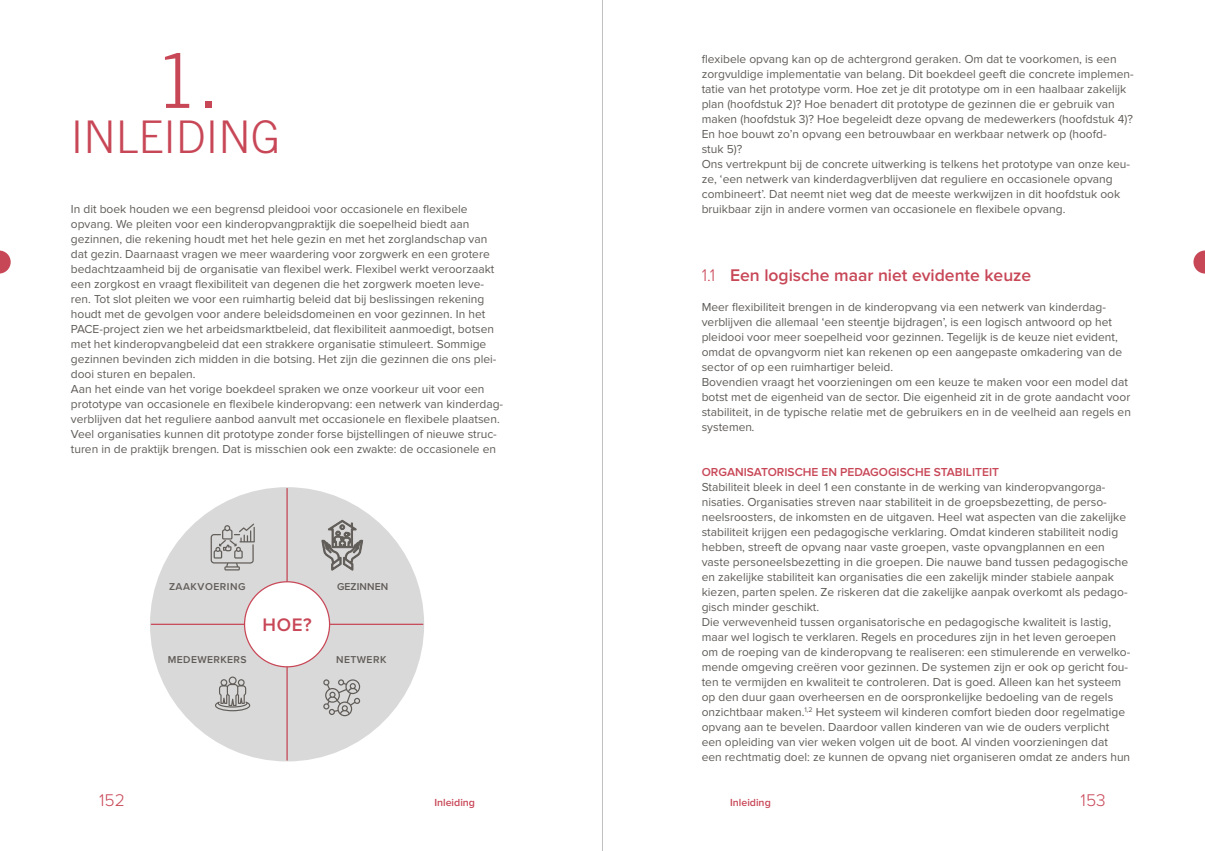
<style>
.page{position:relative;width:1205px;height:851px;background:#fff}
.page>*{position:absolute;margin:0;border:0;box-sizing:border-box;transform-origin:0 0}
._3_Heading_1_nr{font:300 75px "Trade Gothic LT Std";color:#c84757}
._3_Heading_1_titel{font:300 45px "Trade Gothic LT Std";color:#c84757}
.t1{font:600 18.75px "Proxima Nova";color:#c84757}
._3_Heading_2_rood{font:600 17.5px "Proxima Nova";color:#c84757}
.t2{font:300 17.5px "Proxima Nova";color:#c84757}
.body_NL{font:12px/15px "Proxima Nova";color:#605c58}
._3_Heading_3_rood{font:600 12px "Proxima Nova";color:#c84757}
.footer_Li-pagina{font:600 10.62px "Proxima Nova";color:#c84757}
.t3{font:600 10.38px "Proxima Nova";letter-spacing:.04em;color:#605c58}
.t4{font:600 10.38px "Proxima Nova";letter-spacing:.01em;color:#605c58}
.s1{font-weight:300}
.s2{font-style:italic}
</style>
<div class="page">
<svg style="left:0;top:250px;width:11px;height:23px"></svg>
<svg style="left:1193px;top:250px;width:12px;height:23px"></svg>
<div style="left:150px;top:487px;width:274px;height:274px;background:#dad9d9;border-radius:50%"></div>
<hr style="left:286px;top:488px;width:2px;height:272px;background:#c84757">
<hr style="left:151px;top:623px;width:272px;height:1px;background:#c84757">
<svg style="left:211px;top:523px;width:44px;height:47px"></svg>
<svg style="left:322px;top:520px;width:41px;height:50px"></svg>
<svg style="left:215px;top:676px;width:35px;height:35px"></svg>
<svg style="left:323px;top:679px;width:37px;height:37px"></svg>
<div style="left:245px;top:581px;width:85px;height:85px;background:#fff;border-radius:50%"></div>
<hr style="left:602px;top:0;width:1px;height:850px;background:#c0c0c0">
<p class="_3_Heading_1_nr" style="left:156px;top:37px;width:64px">1.</p>
<p class="_3_Heading_1_titel" style="left:71px;top:110px;width:212px">INLEIDING</p>
<p class="body_NL" style="left:71px;top:202px;width:427px">In dit boek houden we een begrensd pleidooi voor occasionele en flexibele opvang. We pleiten voor een kinderopvangpraktijk die soepelheid biedt aan gezinnen, die rekening houdt met het hele gezin en met het zorglandschap van dat gezin. Daarnaast vragen we meer waardering voor zorgwerk en een grotere bedachtzaamheid bij de organisatie van flexibel werk. Flexibel werkt veroorzaakt een zorgkost en vraagt flexibiliteit van degenen die het zorgwerk moeten leve&shy;ren. Tot slot pleiten we voor een ruimhartig beleid dat bij beslissingen rekening houdt met de gevolgen voor andere beleidsdomeinen en voor gezinnen. In het PACE-project zien we het arbeidsmarktbeleid, dat flexibiliteit aanmoedigt, botsen met het kinderopvangbeleid dat een strakkere organisatie stimuleert. Sommige gezinnen bevinden zich midden in die botsing. Het zijn die gezinnen die ons plei&shy;dooi sturen en bepalen.</p>
<p class="body_NL" style="left:71px;top:382px;width:434px">Aan het einde van het vorige boekdeel spraken we onze voorkeur uit voor een prototype van occasionele en flexibele kinderopvang: een netwerk van kinderdag&shy;verblijven dat het reguliere aanbod aanvult met occasionele en flexibele plaatsen.<br>Veel organisaties kunnen dit prototype zonder forse bijstellingen of nieuwe struc&shy;turen in de praktijk brengen. Dat is misschien ook een zwakte: de occasionele en</p>
<p class="t3" style="left:169px;top:580px;width:78px">ZAAKVOERING</p>
<p class="t4" style="left:337px;top:580px;width:53px">GEZINNEN</p>
<p class="t1" style="left:262px;top:613px;width:51px">HOE?</p>
<p class="t3" style="left:168px;top:653px;width:80px">MEDEWERKERS</p>
<p class="t3" style="left:336px;top:653px;width:52px">NETWERK</p>
<p class="body_NL" style="left:702px;top:52px;width:433px">flexibele opvang kan op de achtergrond geraken. Om dat te voorkomen, is een zorgvuldige implementatie van belang. Dit boekdeel geeft die concrete implemen&shy;tatie van het prototype vorm. Hoe zet je dit prototype om in een haalbaar zakelijk plan (hoofdstuk 2)? Hoe benadert dit prototype de gezinnen die er gebruik van maken (hoofdstuk 3)? Hoe begeleidt deze opvang de medewerkers (hoofdstuk 4)?<br>En hoe bouwt zo’n opvang een betrouwbaar en werkbaar netwerk op (hoofd-<br>stuk 5)?</p>
<p class="body_NL" style="left:702px;top:157px;width:430px">Ons vertrekpunt bij de concrete uitwerking is telkens het prototype van onze keu&shy;ze, ‘een netwerk van kinderdagverblijven dat reguliere en occasionele opvang combineert’. Dat neemt niet weg dat de meeste werkwijzen in dit hoofdstuk ook bruikbaar zijn in andere vormen van occasionele en flexibele opvang.</p>
<p class="_3_Heading_2_rood" style="left:702px;top:264px;width:331px"><span class="s1">1.1</span> Een logische maar niet evidente keuze</p>
<p class="body_NL" style="left:702px;top:299px;width:422px">Meer flexibiliteit brengen in de kinderopvang via een netwerk van kinderdag&shy;verblijven die allemaal ‘een steentje bijdragen’, is een logisch antwoord op het pleidooi voor meer soepelheid voor gezinnen. Tegelijk is de keuze niet evident, omdat de opvangvorm niet kan rekenen op een aangepaste omkadering van de sector of op een ruimhartiger beleid.</p>
<p class="body_NL" style="left:702px;top:374px;width:431px">Bovendien vraagt het voorzieningen om een keuze te maken voor een model dat botst met de eigenheid van de sector. Die eigenheid zit in de grote aandacht voor stabiliteit, in de typische relatie met de gebruikers en in de veelheid aan regels en systemen<span class="s2">.</span></p>
<p class="_3_Heading_3_rood" style="left:702px;top:464px;width:299px">ORGANISATORISCHE EN PEDAGOGISCHE STABILITEIT</p>
<p class="body_NL" style="left:702px;top:479px;width:428px">Stabiliteit bleek in deel 1 een constante in de werking van kinderopvangorga&shy;nisaties. Organisaties streven naar stabiliteit in de groepsbezetting, de perso&shy;neelsroosters, de inkomsten en de uitgaven. Heel wat aspecten van die zakelijke stabiliteit krijgen een pedagogische verklaring. Omdat kinderen stabiliteit nodig hebben, streeft de opvang naar vaste groepen, vaste opvangplannen en een vaste personeelsbezetting in die groepen. Die nauwe band tussen pedagogische en zakelijke stabiliteit kan organisaties die een zakelijk minder stabiele aanpak kiezen, parten spelen. Ze riskeren dat die zakelijke aanpak overkomt als pedago&shy;gisch minder geschikt.</p>
<p class="body_NL" style="left:702px;top:614px;width:430px">Die verwevenheid tussen organisatorische en pedagogische kwaliteit is lastig, maar wel logisch te verklaren. Regels en procedures zijn in het leven geroepen om de roeping van de kinderopvang te realiseren: een stimulerende en verwelko&shy;mende omgeving creëren voor gezinnen. De systemen zijn er ook op gericht fou&shy;ten te vermijden en kwaliteit te controleren. Dat is goed. Alleen kan het systeem op den duur gaan overheersen en de oorspronkelijke bedoeling van de regels onzichtbaar maken.<sup>1,2</sup> Het systeem wil kinderen comfort bieden door regelmatige opvang aan te bevelen. Daardoor vallen kinderen van wie de ouders verplicht een opleiding van vier weken volgen uit de boot. Al vinden voorzieningen dat een rechtmatig doel: ze kunnen de opvang niet organiseren omdat ze anders hun</p>
<h3 class="t2" style="left:99px;top:789px;width:27px">152</h3>
<p class="footer_Li-pagina" style="left:434px;top:796px;width:42px">Inleiding</p>
<p class="footer_Li-pagina" style="left:730px;top:796px;width:42px">Inleiding</p>
<h3 class="t2" style="left:1080px;top:789px;width:27px">153</h3>
</div>
